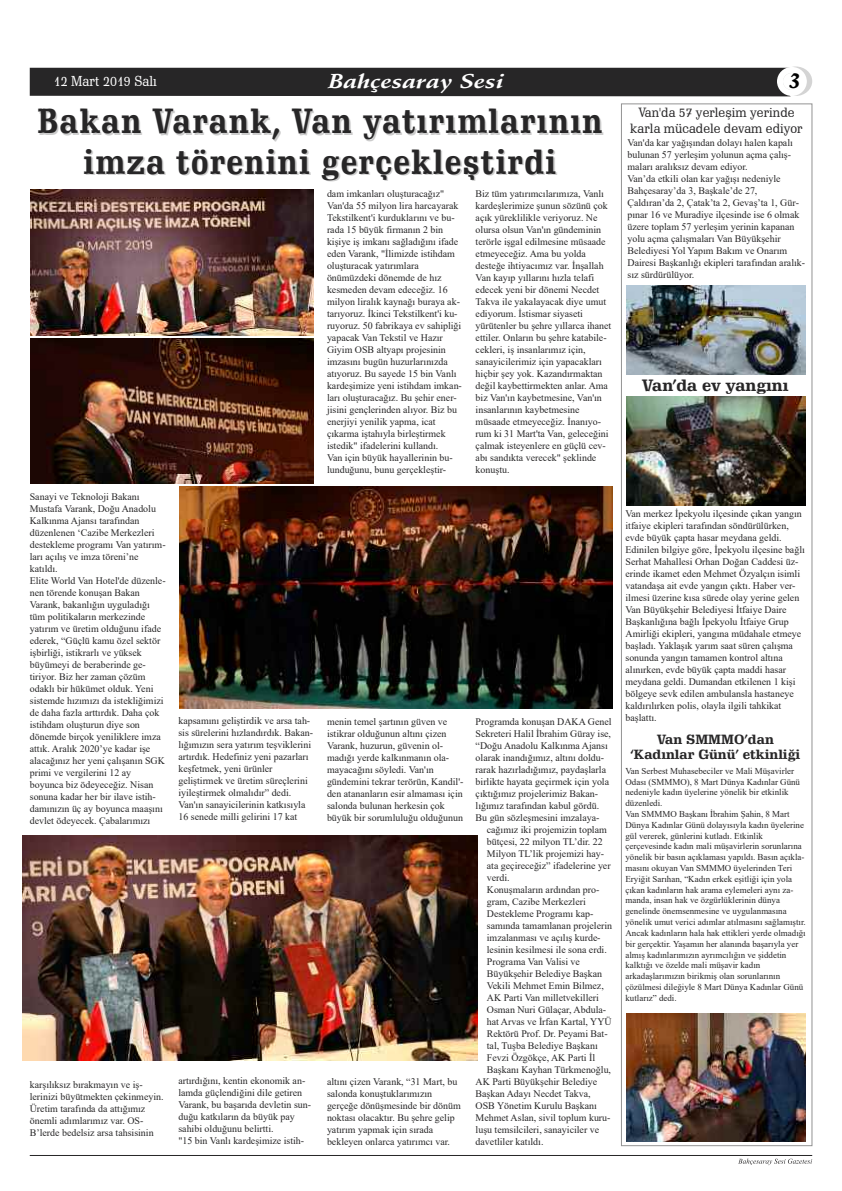
<style>
.page{position:relative;width:842px;height:1191px;background:#fff}
.page>*{position:absolute;margin:0;border:0;box-sizing:border-box;transform-origin:0 0}
.t1{font:700 34px/40.8px "Schadow BT";letter-spacing:.05em;color:#272627;text-align:center;scale:.89 1}
.t2{font:22px "Schneidler Black Italic BT";color:#000;scale:.85 1}
.t3{font:19.8px "Schneidler Bold Italic BT";color:#fff;scale:1.22 1}
.t4{font:700 16px "Schadow BT";color:#272627;scale:1.04 1}
.t5{font:14px "Schadow BT";color:#fff}
.t6{font:13px/15.6px "Schadow BT";color:#272627;text-align:center;scale:1.05 1}
.t7{font:700 13px/15.6px "Schadow BT";color:#272627;text-align:center;scale:1.04 1}
.t8{font:10px/12px "Times New Roman";color:#272627}
.t9{font:9px/10.8px "Times New Roman";color:#272627}
</style>
<div class="page">
<hr style="left:30px;top:1155px;width:782px;height:1px;background:#272627">
<svg style="left:738px;top:1158px;width:74px;height:7px"></svg>
<svg style="left:30px;top:66px;width:782px;height:30px;background:#3b3a3b"></svg>
<img style="left:179px;top:486px;width:433px;height:222px">
<img style="left:23px;top:835px;width:455px;height:225px">
<img style="left:30px;top:190px;width:283px;height:145px">
<img style="left:30px;top:338px;width:283px;height:146px">
<div style="left:621px;top:104px;width:191px;height:1041px;border:1px solid #939393"></div>
<img style="left:627px;top:285px;width:179px;height:89px">
<img style="left:627px;top:397px;width:179px;height:108px">
<img style="left:627px;top:1013px;width:179px;height:129px">
<h3 class="t5" style="left:54px;top:72px;width:105px">12 Mart 2019 Salı</h3>
<h3 class="t3" style="left:328px;top:69px;width:145px">Bahçesaray Sesi</h3>
<h2 class="t2" style="left:789px;top:67px;width:15px">3</h2>
<h1 class="t1" style="left:37px;top:100px;width:636px">Bakan Varank, Van yatırımlarının imza törenini gerçekleştirdi</h1>
<h3 class="t6" style="left:630px;top:104px;width:166px">Van'da 57 yerleşim yerinde karla mücadele devam ediyor</h3>
<p class="t8" style="left:627px;top:136px;width:179px">Van'da kar yağışından dolayı halen kapalı bulunan 57 yerleşim yolunun açma çalış&shy;maları aralıksız devam ediyor.<br>Van’da etkili olan kar yağışı nedeniyle Bahçesaray’da 3, Başkale’de 27, Çaldıran’da 2, Çatak’ta 2, Gevaş’ta 1, Gür&shy;pınar 16 ve Muradiye ilçesinde ise 6 olmak üzere toplam 57 yerleşim yerinin kapanan yolu açma çalışmaları Van Büyükşehir Belediyesi Yol Yapım Bakım ve Onarım Dairesi Başkanlığı ekipleri tarafından aralık&shy;sız sürdürülüyor.</p>
<p class="t8" style="left:327px;top:187px;width:136px">dam imkanları oluşturacağız"<br>Van'da 55 milyon lira harcayarak<br>Tekstilkent'i kurduklarını ve bu&shy;rada 15 büyük firmanın 2 bin kişiye iş imkanı sağladığını ifade eden Varank, "İlimizde istihdam oluşturacak yatırımlara önümüzdeki dönemde de hız kesmeden devam edeceğiz. 16 milyon liralık kaynağı buraya ak&shy;tarıyoruz. İkinci Tekstilkent'i ku&shy;ruyoruz. 50 fabrikaya ev sahipliği yapacak Van Tekstil ve Hazır<br>Giyim OSB altyapı projesinin imzasını bugün huzurlarınızda atıyoruz. Bu sayede 15 bin Vanlı kardeşimize yeni istihdam imkan&shy;ları oluşturacağız. Bu şehir ener&shy;jisini gençlerinden alıyor. Biz bu enerjiyi yenilik yapma, icat çıkarma iştahıyla birleştirmek istedik" ifadelerini kullandı.<br>Van için büyük hayallerinin bu&shy;lunduğunu, bunu gerçekleştir-</p>
<p class="t8" style="left:476px;top:187px;width:137px">Biz tüm yatırımcılarımıza, Vanlı kardeşlerimize şunun sözünü çok açık yüreklilikle veriyoruz. Ne olursa olsun Van'ın gündeminin terörle işgal edilmesine müsaade etmeyeceğiz. Ama bu yolda desteğe ihtiyacımız var. İnşallah<br>Van kayıp yıllarını hızla telafi edecek yeni bir dönemi Necdet<br>Takva ile yakalayacak diye umut ediyorum. İstismar siyaseti yürütenler bu şehre yıllarca ihanet ettiler. Onların bu şehre katabile&shy;cekleri, iş insanlarımız için, sanayicilerimiz için yapacakları hiçbir şey yok. Kazandırmaktan değil kaybettirmekten anlar. Ama biz Van'ın kaybetmesine, Van'ın insanlarının kaybetmesine müsaade etmeyeceğiz. İnanıyo&shy;rum ki 31 Mart'ta Van, geleceğini çalmak isteyenlere en güçlü cev&shy;abı sandıkta verecek" şeklinde konuştu.</p>
<h3 class="t4" style="left:642px;top:375px;width:142px">Van’da ev yangını</h3>
<p class="t8" style="left:30px;top:490px;width:137px">Sanayi ve Teknoloji Bakanı<br>Mustafa Varank, Doğu Anadolu<br>Kalkınma Ajansı tarafından düzenlenen ‘Cazibe Merkezleri destekleme programı Van yatırım&shy;ları açılış ve imza töreni’ne katıldı.<br>Elite World Van Hotel'de düzenle&shy;nen törende konuşan Bakan<br>Varank, bakanlığın uyguladığı tüm politikaların merkezinde yatırım ve üretim olduğunu ifade ederek, “Güçlü kamu özel sektör işbirliği, istikrarlı ve yüksek büyümeyi de beraberinde ge&shy;tiriyor. Biz her zaman çözüm odaklı bir hükümet olduk. Yeni sistemde hızımızı da istekliğimizi de daha fazla arttırdık. Daha çok istihdam oluşturun diye son dönemde birçok yeniliklere imza attık. Aralık 2020’ye kadar işe alacağınız her yeni çalışanın SGK primi ve vergilerini 12 ay boyunca biz ödeyeceğiz. Nisan sonuna kadar her bir ilave istih&shy;damınızın üç ay boyunca maaşını devlet ödeyecek. Çabalarımızı</p>
<p class="t8" style="left:178px;top:715px;width:136px">kapsamını geliştirdik ve arsa tah&shy;sis sürelerini hızlandırdık. Bakan&shy;lığımızın sera yatırım teşviklerini artırdık. Hedefiniz yeni pazarları keşfetmek, yeni ürünler geliştirmek ve üretim süreçlerini iyileştirmek olmalıdır” dedi.<br>Van'ın sanayicilerinin katkısıyla 16 senede milli gelirini 17 kat</p>
<p class="t8" style="left:30px;top:1078px;width:135px">karşılıksız bırakmayın ve iş&shy;lerinizi büyütmekten çekinmeyin.<br>Üretim tarafında da attığımız önemli adımlarımız var. OS-<br>B’lerde bedelsiz arsa tahsisinin</p>
<p class="t8" style="left:178px;top:1075px;width:134px">artırdığını, kentin ekonomik an&shy;lamda güçlendiğini dile getiren<br>Varank, bu başarıda devletin sun&shy;duğu katkıların da büyük pay sahibi olduğunu belirtti.<br>"15 bin Vanlı kardeşimize istih-</p>
<p class="t8" style="left:327px;top:715px;width:138px">menin temel şartının güven ve istikrar olduğunun altını çizen<br>Varank, huzurun, güvenin ol&shy;madığı yerde kalkınmanın ola&shy;mayacağını söyledi. Van'ın gündemini tekrar terörün, Kandil'- den atananların esir almaması için salonda bulunan herkesin çok büyük bir sorumluluğu olduğunun</p>
<p class="t8" style="left:327px;top:1075px;width:135px">altını çizen Varank, “31 Mart, bu salonda konuştuklarımızın gerçeğe dönüşmesinde bir dönüm noktası olacaktır. Bu şehre gelip yatırım yapmak için sırada bekleyen onlarca yatırımcı var.</p>
<p class="t8" style="left:476px;top:715px;width:138px">Programda konuşan DAKA Genel Sekreteri Halil İbrahim Güray ise, “Doğu Anadolu Kalkınma Ajansı olarak inandığımız, altını doldu&shy;rarak hazırladığımız, paydaşlarla birlikte hayata geçirmek için yola çıktığımız projelerimiz Bakan&shy;lığımız tarafından kabul gördü.<br>Bu gün sözleşmesini imzalaya-</p>
<p class="t8" style="left:487px;top:823px;width:122px">cağımız iki projemizin toplam</p>
<p class="t8" style="left:487px;top:835px;width:117px">bütçesi, 22 milyon TL’dir. 22</p>
<p class="t8" style="left:487px;top:847px;width:119px">Milyon TL’lik projemizi hay-</p>
<p class="t8" style="left:487px;top:859px;width:125px">ata geçireceğiz” ifadelerine yer</p>
<p class="t8" style="left:487px;top:871px;width:24px">verdi.</p>
<p class="t8" style="left:487px;top:883px;width:114px">Konuşmaların ardından pro-</p>
<p class="t8" style="left:487px;top:895px;width:101px">gram, Cazibe Merkezleri</p>
<p class="t8" style="left:487px;top:907px;width:108px">Destekleme Programı kap-</p>
<p class="t8" style="left:487px;top:919px;width:127px">samında tamamlanan projelerin</p>
<p class="t8" style="left:487px;top:931px;width:115px">imzalanması ve açılış kurde-</p>
<p class="t8" style="left:487px;top:943px;width:122px">lesinin kesilmesi ile sona erdi.</p>
<p class="t8" style="left:487px;top:955px;width:95px">Programa Van Valisi ve</p>
<p class="t8" style="left:487px;top:967px;width:117px">Büyükşehir Belediye Başkan</p>
<p class="t8" style="left:487px;top:979px;width:119px">Vekili Mehmet Emin Bilmez,</p>
<p class="t8" style="left:487px;top:991px;width:114px">AK Parti Van milletvekilleri</p>
<p class="t8" style="left:487px;top:1003px;width:121px">Osman Nuri Gülaçar, Abdula-</p>
<p class="t8" style="left:487px;top:1015px;width:126px">hat Arvas ve İrfan Kartal, YYÜ</p>
<p class="t8" style="left:487px;top:1027px;width:122px">Rektörü Prof. Dr. Peyami Bat-</p>
<p class="t8" style="left:487px;top:1039px;width:112px">tal, Tuşba Belediye Başkanı</p>
<p class="t8" style="left:487px;top:1051px;width:110px">Fevzi Özgökçe, AK Parti İl</p>
<p class="t8" style="left:487px;top:1063px;width:126px">Başkanı Kayhan Türkmenoğlu,</p>
<p class="t8" style="left:476px;top:1075px;width:123px">AK Parti Büyükşehir Belediye</p>
<p class="t8" style="left:476px;top:1087px;width:117px">Başkan Adayı Necdet Takva,</p>
<p class="t8" style="left:476px;top:1099px;width:123px">OSB Yönetim Kurulu Başkanı</p>
<p class="t8" style="left:476px;top:1111px;width:136px">Mehmet Aslan, sivil toplum kuru-</p>
<p class="t8" style="left:476px;top:1123px;width:125px">luşu temsilcileri, sanayiciler ve</p>
<p class="t8" style="left:476px;top:1135px;width:69px">davetliler katıldı.</p>
<p class="t8" style="left:625px;top:508px;width:181px">Van merkez İpekyolu ilçesinde çıkan yangın itfaiye ekipleri tarafından söndürülürken, evde büyük çapta hasar meydana geldi.<br>Edinilen bilgiye göre, İpekyolu ilçesine bağlı Serhat Mahallesi Orhan Doğan Caddesi üz&shy;erinde ikamet eden Mehmet Özyalçın isimli vatandaşa ait evde yangın çıktı. Haber ver&shy;ilmesi üzerine kısa sürede olay yerine gelen Van Büyükşehir Belediyesi İtfaiye Daire Başkanlığına bağlı İpekyolu İtfaiye Grup Amirliği ekipleri, yangına müdahale etmeye başladı. Yaklaşık yarım saat süren çalışma sonunda yangın tamamen kontrol altına alınırken, evde büyük çapta maddi hasar meydana geldi. Dumandan etkilenen 1 kişi bölgeye sevk edilen ambulansla hastaneye kaldırılırken polis, olayla ilgili tahkikat başlattı.</p>
<h3 class="t7" style="left:630px;top:731px;width:165px">Van SMMMO’dan ‘Kadınlar Günü’ etkinliği</h3>
<p class="t9" style="left:625px;top:765px;width:182px">Van Serbest Muhasebeciler ve Mali Müşavirler Odası (SMMMO), 8 Mart Dünya Kadınlar Günü nedeniyle kadın üyelerine yönelik bir etkinlik düzenledi.<br>Van SMMMO Başkanı İbrahim Şahin, 8 Mart Dünya Kadınlar Günü dolayısıyla kadın üyelerine gül vererek, günlerini kutladı. Etkinlik çerçevesinde kadın mali müşavirlerin sorunlarına yönelik bir basın açıklaması yapıldı. Basın açıkla&shy;masını okuyan Van SMMMO üyelerinden Teri Eryiğit Sarıhan, “Kadın erkek eşitliği için yola çıkan kadınların hak arama eylemeleri aynı za&shy;manda, insan hak ve özgürlüklerinin dünya genelinde önemsenmesine ve uygulanmasına yönelik umut verici adımlar atılmasını sağlamıştır.<br>Ancak kadınların hala hak ettikleri yerde olmadığı bir gerçektir. Yaşamın her alanında başarıyla yer almış kadınlarımızın ayrımcılığın ve şiddetin kalktığı ve özelde mali müşavir kadın arkadaşlarımızın birikmiş olan sorunlarının çözülmesi dileğiyle 8 Mart Dünya Kadınlar Günü kutlarız” dedi.</p>
</div>
